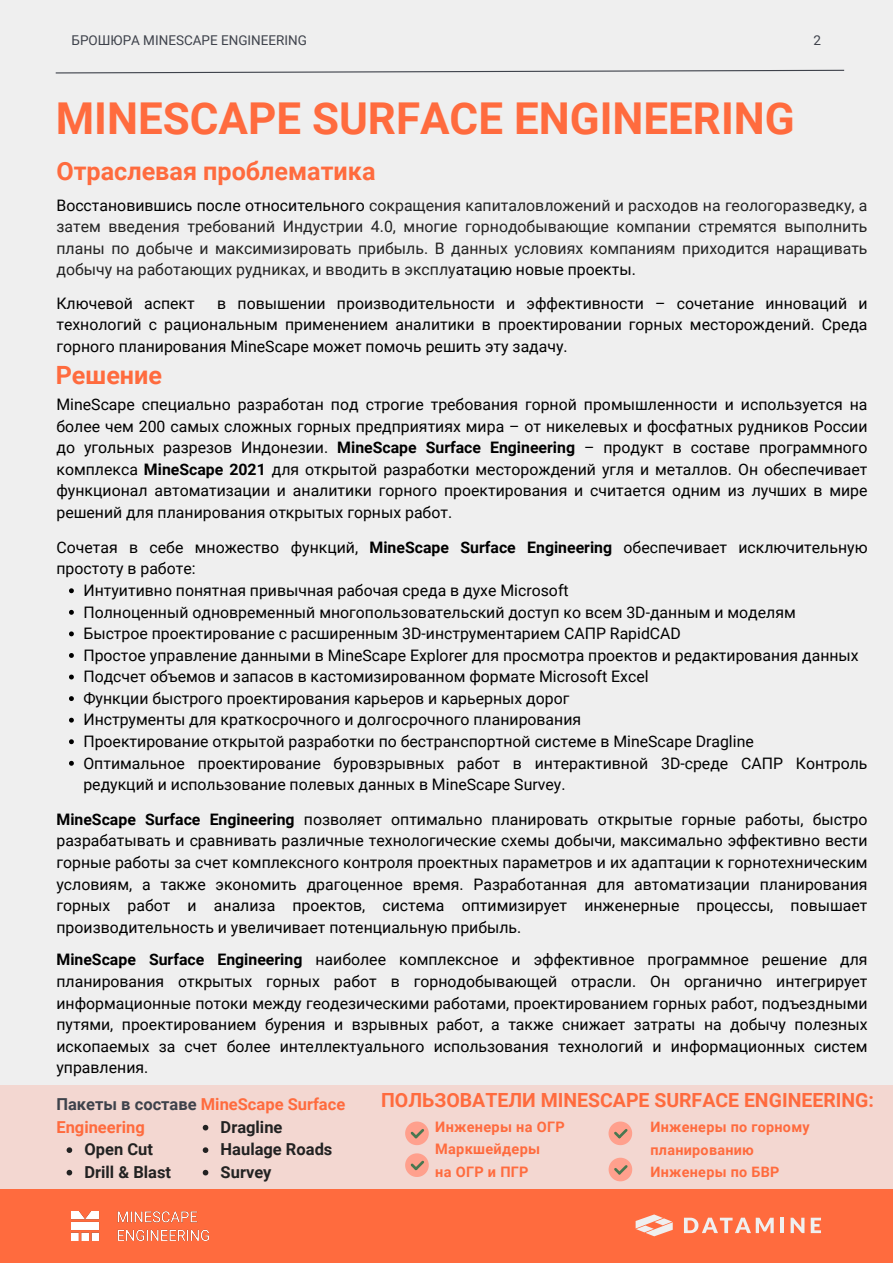
<style>
.page{position:relative;width:893px;height:1264px;background:#fff}
.page>*{position:absolute;margin:0;border:0;box-sizing:border-box;transform-origin:0 0}
.t1{font:700 43.95px "Roboto";color:#ff6b3e}
.t2{font:700 25.2px "Roboto";color:#ff6b3e}
.t3{font:700 19.5px "Roboto";color:#ff6b3e}
.t4{font:700 16.5px "Roboto";color:#222}
.t5{font:700 16.5px/22.5px "Roboto";color:#ff6b3e}
.t6{font:15.9px/21.6px "Roboto";color:#000;text-align:justify}
.t7{font:15.9px/21.6px "Roboto";color:#222;text-align:justify}
.t8{font:700 14.55px "Roboto";letter-spacing:.02em;color:#ff6b3e}
.t9{font:700 14.4px "Roboto";letter-spacing:.02em;color:#ff6b3e}
.t10{font:13.5px "Roboto";color:#3e424b}
.s1{color:#000}
.s2{font-weight:700}
.s3{color:#3e424b}
</style>
<div class="page">
<div style="left:0;top:0;width:892px;height:1262px;background:#efefef"></div>
<svg style="left:69px;top:588px;width:5px;height:5px"></svg>
<svg style="left:69px;top:610px;width:5px;height:4px"></svg>
<svg style="left:69px;top:631px;width:5px;height:5px"></svg>
<svg style="left:69px;top:653px;width:5px;height:5px"></svg>
<svg style="left:69px;top:674px;width:5px;height:5px"></svg>
<svg style="left:69px;top:696px;width:5px;height:5px"></svg>
<svg style="left:69px;top:717px;width:5px;height:5px"></svg>
<svg style="left:69px;top:739px;width:5px;height:5px"></svg>
<svg style="left:69px;top:760px;width:5px;height:5px"></svg>
<div style="left:0;top:1085px;width:892px;height:104px;background:#f3d7d1"></div>
<svg style="left:67px;top:1147px;width:5px;height:5px"></svg>
<svg style="left:67px;top:1169px;width:5px;height:6px"></svg>
<div style="left:0;top:1189px;width:892px;height:73px;background:#ff6b3e"></div>
<svg style="left:684px;top:1217px;width:89px;height:16px"></svg>
<hr style="left:780px;top:1217px;width:4px;height:15px;background:#efefef">
<svg style="left:790px;top:1217px;width:14px;height:16px"></svg>
<svg style="left:810px;top:1217px;width:11px;height:16px"></svg>
<svg style="left:635px;top:1214px;width:37px;height:22px"></svg>
<img style="left:72px;top:1211px;width:137px;height:28px">
<svg style="left:55px;top:69px;width:790px;height:5px"></svg>
<svg style="left:203px;top:1124px;width:5px;height:6px"></svg>
<svg style="left:203px;top:1147px;width:5px;height:5px"></svg>
<svg style="left:203px;top:1169px;width:5px;height:6px"></svg>
<svg style="left:405px;top:1121px;width:24px;height:24px"></svg>
<svg style="left:608px;top:1121px;width:24px;height:24px"></svg>
<svg style="left:608px;top:1157px;width:24px;height:24px"></svg>
<svg style="left:405px;top:1153px;width:24px;height:23px"></svg>
<p class="t10" style="left:72px;top:33px;width:237px">БРОШЮРА MINESCAPE ENGINEERING</p>
<p class="t10" style="left:813px;top:33px;width:9px">2</p>
<p class="t1" style="left:56px;top:93px;width:740px">MINESCAPE SURFACE ENGINEERING</p>
<p class="t2" style="left:56px;top:156px;width:320px">Отраслевая проблематика</p>
<p class="t7" style="left:56px;top:194px;width:812px"><span class="s1">Восстановившись после относительного</span> сокращения капиталовложений и расходов на геологоразведку, а затем введения требований Индустрии 4.0, многие горнодобывающие компании стремятся выполнить планы по добыче и максимизировать прибыль. В данных условиях компаниям приходится наращивать добычу на работающих рудниках, и вводить в эксплу<span class="s1">атацию новые проекты.</span></p>
<p class="t6" style="left:56px;top:292px;width:140px">Ключевой аспект</p>
<p class="t6" style="left:56px;top:292px;width:812px;text-indent:161px">в повышении производительности и эффективности – сочетание инноваций и технологий с рациональным применением аналитики в проектировании горных месторождений. Среда горного планирования MineScape может помочь решить эту задачу.</p>
<p class="t2" style="left:56px;top:360px;width:108px">Решение</p>
<p class="t6" style="left:56px;top:394px;width:812px">MineScape специально разработан под строгие требования горной промышленности и используется на более чем 200 самых сложных горных предприятиях мира – от никелевых и фосфатных рудников России до угольных разрезов Индонезии. <span class="s2">MineScape Surface Engineering</span> – продукт в составе программного комплекса <span class="s2">MineScape 2021</span> для открытой разработки месторождений угля и металлов. Он обеспечивает функционал автоматизации и аналитики горного проектирования и считается одним из лучших в мире решений для планирования открытых горных работ.</p>
<p class="t6" style="left:56px;top:536px;width:812px">Сочетая в себе множество функций, <span class="s2">MineScape Surface Engineering</span> обеспечивает исключительную простоту в работе:</p>
<p class="t6" style="left:83px;top:579px;width:486px">Интуитивно понятная привычная рабочая среда в духе Microsoft</p>
<p class="t6" style="left:83px;top:601px;width:714px">Полноценный одновременный многопользовательский доступ ко всем 3D-данным и моделям</p>
<p class="t6" style="left:83px;top:623px;width:599px">Быстрое проектирование с расширенным 3D-инструментарием САПР RapidCAD</p>
<p class="t6" style="left:83px;top:644px;width:776px">Простое управление данными в MineScape Explorer для просмотра проектов и редактирования данных</p>
<p class="t6" style="left:83px;top:666px;width:566px">Подсчет объемов и запасов в кастомизированном формате Microsoft Excel</p>
<p class="t6" style="left:83px;top:687px;width:487px">Функции быстрого проектирования карьеров и карьерных дорог</p>
<p class="t6" style="left:83px;top:709px;width:499px">Инструменты для краткосрочного и долгосрочного планирования</p>
<p class="t6" style="left:83px;top:730px;width:671px">Проектирование открытой разработки по бестранспортной системе в MineScape Dragline</p>
<p class="t6" style="left:83px;top:752px;width:785px">Оптимальное проектирование буровзрывных работ в интерактивной 3D-среде САПР Контроль редукций и использование полевых данных в MineScape Survey.</p>
<p class="t6" style="left:56px;top:808px;width:812px"><span class="s2">MineScape Surface Engineering</span> позволяет оптимально планировать открытые горные работы, быстро разрабатывать и сравнивать различные технологические схемы добычи, максимально эффективно вести горные работы за счет комплексного контроля проектных параметров и их адаптации к горнотехническим условиям, а также экономить драгоценное время. Разработанная для автоматизации планирования горных работ и анализа проектов, система оптимизирует инженерные процессы, повышает производительность и увеличивает потенциальную прибыль.</p>
<p class="t6" style="left:56px;top:949px;width:812px"><span class="s2">MineScape Surface Engineering</span> наиболее комплексное и эффективное программное решение для планирования открытых горных работ в горнодобывающей отрасли. Он органично интегрирует информационные потоки между геодезическими работами, проектированием горных работ, подъездными путями, проектированием бурения и взрывных работ, а также снижает затраты на добычу полезных ископаемых за счет более интеллектуального использования технологий и информационных систем управления.</p>
<p class="t5" style="left:56px;top:1093px;width:290px"><span class="s3">Пакеты в составе</span> MineScape Surface<br>Engineering</p>
<p class="t4" style="left:221px;top:1117px;width:63px">Dragline</p>
<p class="t4" style="left:221px;top:1139px;width:113px">Haulage Roads</p>
<p class="t4" style="left:221px;top:1162px;width:52px">Survey</p>
<p class="t4" style="left:84px;top:1139px;width:70px">Open Cut</p>
<p class="t4" style="left:84px;top:1162px;width:88px">Drill &amp; Blast</p>
<p class="t3" style="left:381px;top:1089px;width:494px">ПОЛЬЗОВАТЕЛИ MINESCAPE SURFACE ENGINEERING:</p>
<p class="t8" style="left:435px;top:1118px;width:131px">Инженеры на ОГР</p>
<p class="t8" style="left:435px;top:1140px;width:106px">Маркшейдеры</p>
<p class="t9" style="left:650px;top:1141px;width:105px">планированию</p>
<p class="t9" style="left:650px;top:1163px;width:130px">Инженеры по БВР</p>
<p class="t9" style="left:650px;top:1118px;width:161px">Инженеры по горному</p>
<p class="t8" style="left:435px;top:1163px;width:95px">на ОГР и ПГР</p>
</div>
